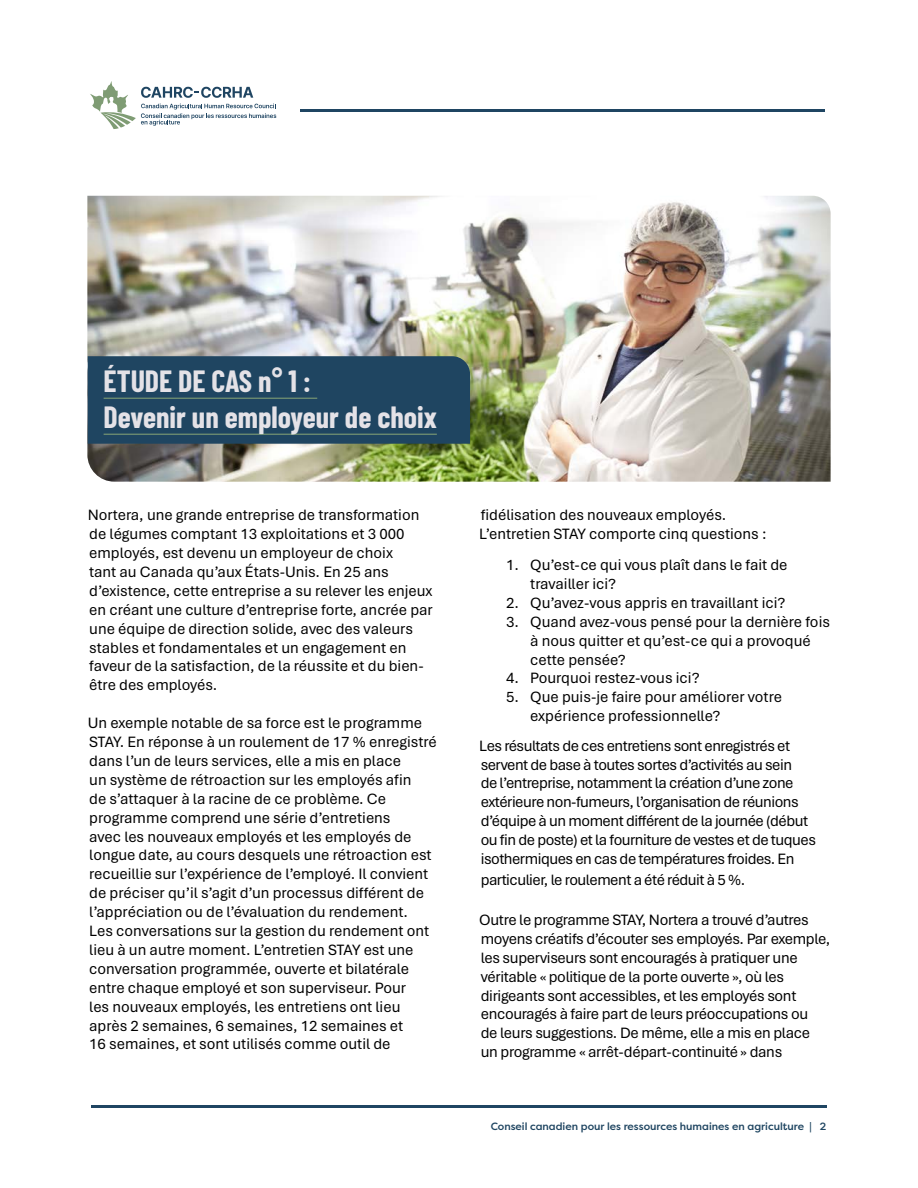
<style>
.page{position:relative;width:918px;height:1188px;background:#fff}
.page>*{position:absolute;margin:0;border:0;box-sizing:border-box;transform-origin:0 0}
.t1{font:700 30px/36px "Barlow Condensed";color:#e4e2e7}
.t2{font:15.75px/18.9px "Aptos";letter-spacing:-.005em;color:#000}
.t3{font:15.75px/18.9px "Aptos";letter-spacing:-.03em;color:#000}
.t4{font:500 10.5px "Filson Pro";color:#1f4561}
</style>
<div class="page">
<hr style="left:91px;top:1105px;width:736px;height:3px;background:#1f4562">
<svg style="left:90px;top:81px;width:186px;height:48px"></svg>
<hr style="left:300px;top:109px;width:524px;height:3px;background:#1f4562">
<img style="left:87px;top:196px;width:744px;height:286px">
<div style="left:88px;top:356px;width:382px;height:88px;background:#1f4561"></div>
<hr style="left:104px;top:398px;width:213px;height:1px;background:#7d9b73">
<hr style="left:104px;top:434px;width:333px;height:1px;background:#7d9b73">
<p class="t1" style="left:104px;top:362px;width:335px">ÉTUDE DE CAS n° 1 :<br>Devenir un employeur de choix</p>
<p class="t2" style="left:88px;top:505px;width:347px">Nortera, une grande entreprise de transformation de légumes comptant 13 exploitations et 3 000 employés, est devenu un employeur de choix<br>tant au Canada qu’aux États-Unis. En 25 ans d’existence, cette entreprise a su relever les enjeux en créant une culture d’entreprise forte, ancrée par une équipe de direction solide, avec des valeurs stables et fondamentales et un engagement en faveur de la satisfaction, de la réussite et du bien&shy;être des employés.</p>
<p class="t2" style="left:88px;top:713px;width:351px">Un exemple notable de sa force est le programme STAY. En réponse à un roulement de 17 % enregistré dans l’un de leurs services, elle a mis en place<br>un système de rétroaction sur les employés afin<br>de s’attaquer à la racine de ce problème. Ce programme comprend une série d’entretiens<br>avec les nouveaux employés et les employés de longue date, au cours desquels une rétroaction est recueillie sur l’expérience de l’employé. Il convient de préciser qu’il s’agit d’un processus différent de l’appréciation ou de l’évaluation du rendement.<br>Les conversations sur la gestion du rendement ont lieu à un autre moment. L’entretien STAY est une conversation programmée, ouverte et bilatérale entre chaque employé et son superviseur. Pour<br>les nouveaux employés, les entretiens ont lieu après 2 semaines, 6 semaines, 12 semaines et<br>16 semaines, et sont utilisés comme outil de</p>
<p class="t2" style="left:481px;top:505px;width:247px">fidélisation des nouveaux employés.</p>
<p class="t2" style="left:479px;top:524px;width:289px">L’entretien STAY comporte cinq questions :</p>
<p class="t2" style="left:530px;top:555px;width:259px;text-indent:-24px">1. Qu’est-ce qui vous plaît dans le fait de travailler ici?</p>
<p class="t2" style="left:506px;top:593px;width:281px">2. Qu’avez-vous appris en travaillant ici?</p>
<p class="t2" style="left:530px;top:611px;width:301px;text-indent:-24px">3. Quand avez-vous pensé pour la dernière fois à nous quitter et qu’est-ce qui a provoqué cette pensée?</p>
<p class="t2" style="left:506px;top:668px;width:195px">4. Pourquoi restez-vous ici?</p>
<p class="t2" style="left:530px;top:687px;width:253px;text-indent:-24px">5. Que puis-je faire pour améliorer votre expérience professionnelle?</p>
<p class="t3" style="left:479px;top:735px;width:338px">Les résultats de ces entretiens sont enregistrés et servent de base à toutes sortes d’activités au sein<br>de l’entreprise, notamment la création d’une zone extérieure non-fumeurs, l’organisation de réunions d’équipe à un moment différent de la journée (début ou fin de poste) et la fourniture de vestes et de tuques isothermiques en cas de températures froides. En</p>
<p class="t3" style="left:481px;top:870px;width:266px">particulier, le roulement a été réduit à 5 %.</p>
<p class="t2" style="left:479px;top:910px;width:353px">Outre le programme STAY, Nortera a trouvé d’autres moyens créatifs d’écouter ses employés. Par exemple, les superviseurs sont encouragés à pratiquer une véritable « politique de la porte ouverte », où les dirigeants sont accessibles, et les employés sont encouragés à faire part de leurs préoccupations ou<br>de leurs suggestions. De même, elle a mis en place<br>un programme « arrêt-départ-continuité » dans</p>
<p class="t4" style="left:491px;top:1119px;width:337px">Conseil canadien pour les ressources humaines en agriculture | 2</p>
</div>
